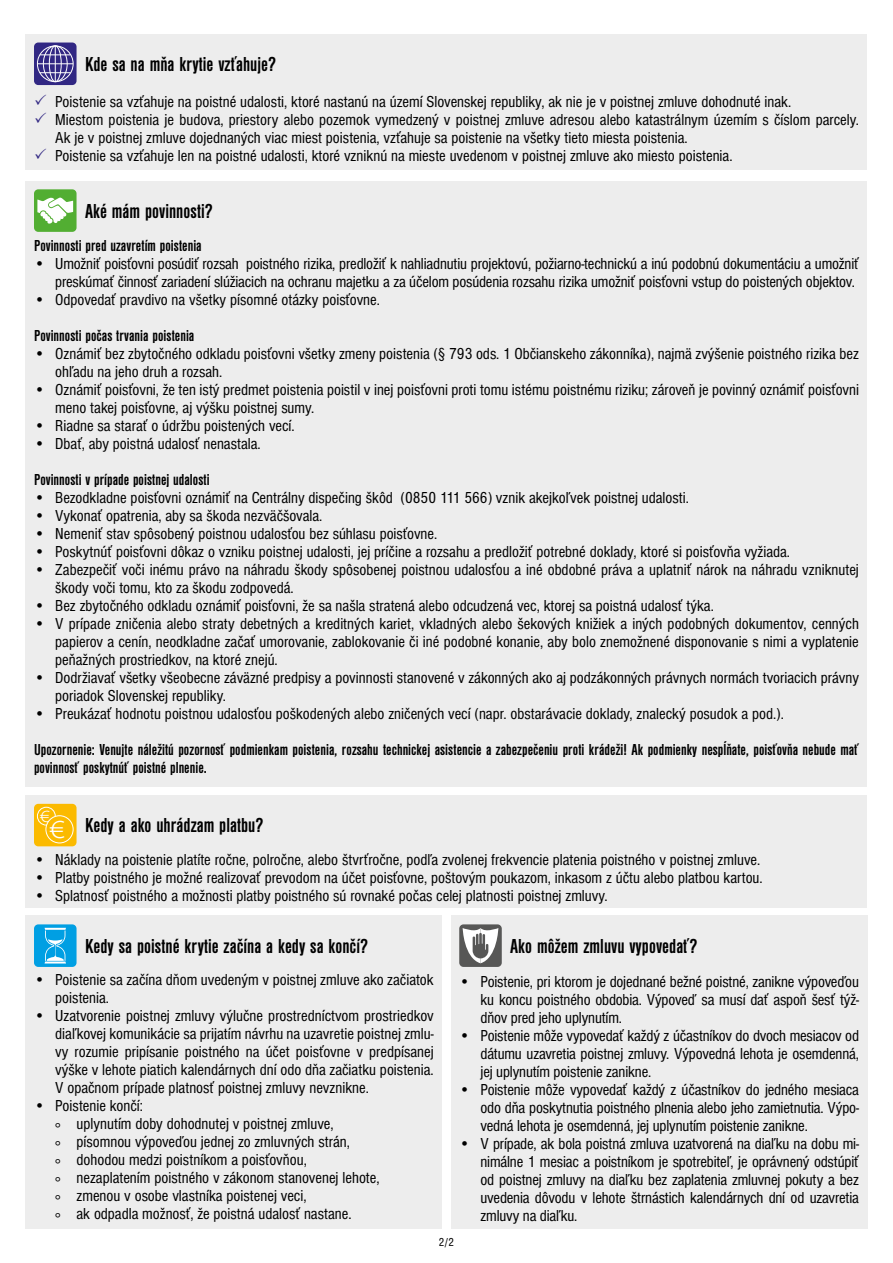
<style>
.page{position:relative;width:893px;height:1263px;background:#fff}
.page>*{position:absolute;margin:0;border:0;box-sizing:border-box;transform-origin:0 0}
.t1{font:300 33.9px "Myriad Pro";color:#fff}
.t2{font:300 22.2px "Myriad Pro";color:#fff}
.t3{font:700 condensed 21px "Nimbus Sans DOT";color:#000}
.t4{font:condensed 16.5px/18px "Nimbus Sans DOT";color:#000}
.t5{font:700 condensed 16.5px/18px "Nimbus Sans DOT";color:#000}
.t6{font:condensed 12px "Nimbus Sans DOT";color:#000}
</style>
<div class="page">
<div style="left:26px;top:181px;width:841px;height:606px;background:#ededed"></div>
<div style="left:26px;top:795px;width:841px;height:112px;background:#ededed"></div>
<div style="left:26px;top:916px;width:416px;height:313px;background:#ededed"></div>
<div style="left:451px;top:916px;width:416px;height:313px;background:#ededed"></div>
<div style="left:34px;top:189px;width:43px;height:43px;background:#52ae32;border-radius:4px"></div>
<svg style="left:37px;top:198px;width:36px;height:26px"></svg>
<div style="left:34px;top:804px;width:43px;height:42px;background:#fbba00;border-radius:4px"></div>
<div style="left:37px;top:807px;width:19px;height:18px;border:1px solid #fff;border-radius:50%"></div>
<div style="left:46px;top:816px;width:27px;height:27px;background:#fbba00;border-radius:50%"></div>
<div style="left:46px;top:815px;width:27px;height:28px;border:1px solid #fff;border-radius:50%"></div>
<div style="left:34px;top:924px;width:43px;height:43px;background:#009fe3;border-radius:4px"></div>
<svg style="left:45px;top:928px;width:21px;height:35px"></svg>
<div style="left:459px;top:924px;width:43px;height:43px;background:#575756;border-radius:4px"></div>
<svg style="left:463px;top:928px;width:35px;height:35px"></svg>
<div style="left:26px;top:34px;width:841px;height:135px;background:#ededed"></div>
<svg style="left:34px;top:43px;width:43px;height:42px"></svg>
<div style="left:37px;top:46px;width:36px;height:36px;border:1px solid #fff;border-radius:50%"></div>
<hr style="left:55px;top:46px;width:1px;height:36px;background:#fff">
<hr style="left:37px;top:63px;width:36px;height:1px;background:#fff">
<hr style="left:40px;top:72px;width:31px;height:1px;background:#fff">
<hr style="left:40px;top:55px;width:31px;height:1px;background:#fff">
<div style="left:43px;top:46px;width:24px;height:36px;border:1px solid #fff;border-radius:50%"></div>
<div style="left:49px;top:46px;width:13px;height:36px;border:1px solid #fff;border-radius:50%"></div>
<p class="t3" style="left:85px;top:53px;width:192px">Kde sa na mňa krytie vzťahuje?</p>
<p class="t4" style="left:55px;top:93px;width:805px">Poistenie sa vzťahuje na poistné udalosti, ktoré nastanú na území Slovenskej republiky, ak nie je v poistnej zmluve dohodnuté inak.<br>Miestom poistenia je budova, priestory alebo pozemok vymedzený v poistnej zmluve adresou alebo katastrálnym územím s číslom parcely.<br>Ak je v poistnej zmluve dojednaných viac miest poistenia, vzťahuje sa poistenie na všetky tieto miesta poistenia.<br>Poistenie sa vzťahuje len na poistné udalosti, ktoré vzniknú na mieste uvedenom v poistnej zmluve ako miesto poistenia.</p>
<p class="t3" style="left:85px;top:199px;width:129px">Aké mám povinnosti?</p>
<p class="t5" style="left:34px;top:237px;width:169px">Povinnosti pred uzavretím poistenia</p>
<p class="t4" style="left:34px;top:255px;width:826px;text-align:right">• Umožniť poisťovni posúdiť rozsah poistného rizika, predložiť k nahliadnutiu projektovú, požiarno-technickú a inú podobnú dokumentáciu a umožniť preskúmať činnosť zariadení slúžiacich na ochranu majetku a za účelom posúdenia rozsahu rizika umožniť poisťovni vstup do poistených objektov.</p>
<p class="t4" style="left:34px;top:291px;width:348px">• Odpovedať pravdivo na všetky písomné otázky poisťovne.</p>
<p class="t5" style="left:34px;top:327px;width:162px">Povinnosti počas trvania poistenia</p>
<p class="t4" style="left:55px;top:345px;width:805px;text-indent:-21px">• Oznámiť bez zbytočného odkladu poisťovni všetky zmeny poistenia (§ 793 ods. 1 Občianskeho zákonníka), najmä zvýšenie poistného rizika bez ohľadu na jeho druh a rozsah.</p>
<p class="t4" style="left:55px;top:381px;width:805px;text-indent:-21px">• Oznámiť poisťovni, že ten istý predmet poistenia poistil v inej poisťovni proti tomu istému poistnému riziku; zároveň je povinný oznámiť poisťovni meno takej poisťovne, aj výšku poistnej sumy.</p>
<p class="t4" style="left:34px;top:417px;width:262px">• Riadne sa starať o údržbu poistených vecí.</p>
<p class="t4" style="left:34px;top:435px;width:228px">• Dbať, aby poistná udalosť nenastala.</p>
<p class="t5" style="left:34px;top:471px;width:177px">Povinnosti v prípade poistnej udalosti</p>
<p class="t4" style="left:34px;top:489px;width:657px">• Bezodkladne poisťovni oznámiť na Centrálny dispečing škôd (0850 111 566) vznik akejkoľvek poistnej udalosti.</p>
<p class="t4" style="left:34px;top:507px;width:290px">• Vykonať opatrenia, aby sa škoda nezväčšovala.</p>
<p class="t4" style="left:34px;top:525px;width:405px">• Nemeniť stav spôsobený poistnou udalosťou bez súhlasu poisťovne.</p>
<p class="t4" style="left:34px;top:543px;width:758px">• Poskytnúť poisťovni dôkaz o vzniku poistnej udalosti, jej príčine a rozsahu a predložiť potrebné doklady, ktoré si poisťovňa vyžiada.</p>
<p class="t4" style="left:55px;top:561px;width:805px;text-indent:-21px">• Zabezpečiť voči inému právo na náhradu škody spôsobenej poistnou udalosťou a iné obdobné práva a uplatniť nárok na náhradu vzniknutej škody voči tomu, kto za škodu zodpovedá.</p>
<p class="t4" style="left:34px;top:597px;width:681px">• Bez zbytočného odkladu oznámiť poisťovni, že sa našla stratená alebo odcudzená vec, ktorej sa poistná udalosť týka.</p>
<p class="t4" style="left:55px;top:615px;width:805px;text-align:justify;text-indent:-21px">• V prípade zničenia alebo straty debetných a kreditných kariet, vkladných alebo šekových knižiek a iných podobných dokumentov, cenných papierov a cenín, neodkladne začať umorovanie, zablokovanie či iné podobné konanie, aby bolo znemožnené disponovanie s nimi a vyplatenie peňažných prostriedkov, na ktoré znejú.</p>
<p class="t4" style="left:55px;top:669px;width:805px;text-indent:-21px">• Dodržiavať všetky všeobecne záväzné predpisy a povinnosti stanovené v zákonných ako aj podzákonných právnych normách tvoriacich právny poriadok Slovenskej republiky.</p>
<p class="t4" style="left:34px;top:705px;width:751px">• Preukázať hodnotu poistnou udalosťou poškodených alebo zničených vecí (napr. obstarávacie doklady, znalecký posudok a pod.).</p>
<p class="t5" style="left:34px;top:741px;width:827px">Upozornenie: Venujte náležitú pozornosť podmienkam poistenia, rozsahu technickej asistencie a zabezpečeniu proti krádeži! Ak podmienky nespĺňate, poisťovňa nebude mať povinnosť poskytnúť poistné plnenie.</p>
<h2 class="t2" style="left:39px;top:801px;width:13px">€</h2>
<h1 class="t1" style="left:49px;top:806px;width:19px">€</h1>
<p class="t3" style="left:85px;top:814px;width:180px">Kedy a ako uhrádzam platbu?</p>
<p class="t4" style="left:34px;top:850px;width:728px">• Náklady na poistenie platíte ročne, polročne, alebo štvrťročne, podľa zvolenej frekvencie platenia poistného v poistnej zmluve.</p>
<p class="t4" style="left:34px;top:868px;width:730px">• Platby poistného je možné realizovať prevodom na účet poisťovne, poštovým poukazom, inkasom z účtu alebo platbou kartou.</p>
<p class="t4" style="left:34px;top:886px;width:575px">• Splatnosť poistného a možnosti platby poistného sú rovnaké počas celej platnosti poistnej zmluvy.</p>
<p class="t3" style="left:85px;top:934px;width:284px">Kedy sa poistné krytie začína a kedy sa končí?</p>
<p class="t3" style="left:510px;top:934px;width:189px">Ako môžem zmluvu vypovedať?</p>
<p class="t4" style="left:55px;top:971px;width:380px;text-indent:-21px">• Poistenie sa začína dňom uvedeným v poistnej zmluve ako začiatok poistenia.</p>
<p class="t4" style="left:55px;top:1007px;width:380px;text-align:justify;text-indent:-21px">• Uzatvorenie poistnej zmluvy výlučne prostredníctvom prostriedkov diaľkovej komunikácie sa prijatím návrhu na uzavretie poistnej zmlu&shy;vy rozumie pripísanie poistného na účet poisťovne v predpísanej výške v lehote piatich kalendárnych dní odo dňa začiatku poistenia.<br>V opačnom prípade platnosť poistnej zmluvy nevznikne.</p>
<p class="t4" style="left:55px;top:1097px;width:326px;text-indent:-21px">• Poistenie končí:<br>° uplynutím doby dohodnutej v poistnej zmluve,<br>° písomnou výpoveďou jednej zo zmluvných strán,<br>° dohodou medzi poistníkom a poisťovňou,<br>° nezaplatením poistného v zákonom stanovenej lehote, ° zmenou v osobe vlastníka poistenej veci,<br>° ak odpadla možnosť, že poistná udalosť nastane.</p>
<p class="t6" style="left:439px;top:1235px;width:17px">2/2</p>
<p class="t4" style="left:480px;top:972px;width:380px;text-align:justify;text-indent:-21px">• Poistenie, pri ktorom je dojednané bežné poistné, zanikne výpoveďou ku koncu poistného obdobia. Výpoveď sa musí dať aspoň šesť týž&shy;dňov pred jeho uplynutím.</p>
<p class="t4" style="left:480px;top:1026px;width:380px;text-align:justify;text-indent:-21px">• Poistenie môže vypovedať každý z účastníkov do dvoch mesiacov od dátumu uzavretia poistnej zmluvy. Výpovedná lehota je osemdenná, jej uplynutím poistenie zanikne.</p>
<p class="t4" style="left:480px;top:1080px;width:380px;text-align:justify;text-indent:-21px">• Poistenie môže vypovedať každý z účastníkov do jedného mesiaca odo dňa poskytnutia poistného plnenia alebo jeho zamietnutia. Výpo&shy;vedná lehota je osemdenná, jej uplynutím poistenie zanikne.</p>
<p class="t4" style="left:480px;top:1134px;width:380px;text-align:justify;text-indent:-21px">• V prípade, ak bola poistná zmluva uzatvorená na diaľku na dobu mi&shy;nimálne 1 mesiac a poistníkom je spotrebiteľ, je oprávnený odstúpiť od poistnej zmluvy na diaľku bez zaplatenia zmluvnej pokuty a bez uvedenia dôvodu v lehote štrnástich kalendárnych dní od uzavretia zmluvy na diaľku.</p>
</div>
